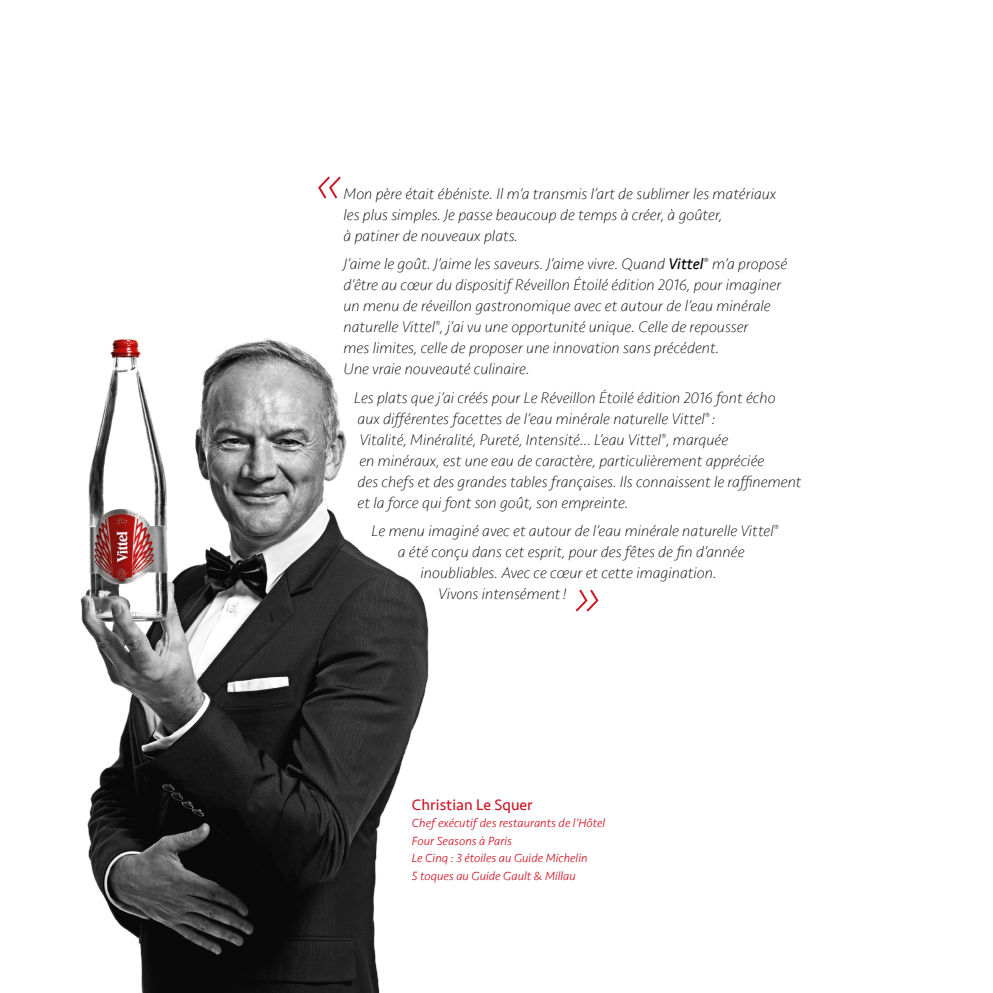
<style>
.page{position:relative;width:993px;height:993px;background:#fff}
.page>*{position:absolute;margin:0;border:0;box-sizing:border-box;transform-origin:0 0}
.t1{font:italic 200 54.25px "Seravek";color:#cd1221}
.t2{font:italic 200 15.75px/21px "Seravek";color:#000}
.t3{font:15.75px "Seravek";color:#cd1221}
.t4{font:italic 300 12.25px/17.5px "Seravek";color:#cd1221}
.s1{font-weight:400}
</style>
<div class="page">
<img style="left:80px;top:338px;width:349px;height:654px">
<h1 class="t1" style="left:315px;top:151px;width:30px">«</h1>
<p class="t2" style="left:343px;top:183px;width:434px">Mon père était ébéniste. Il m’a transmis l’art de sublimer les matériaux les plus simples. Je passe beaucoup de temps à créer, à goûter,<br>à patiner de nouveaux plats.</p>
<p class="t2" style="left:343px;top:254px;width:445px">J’aime le goût. J’aime les saveurs. J’aime vivre. Quand <span class="s1">Vittel</span><sup>®</sup> m’a proposé d’être au cœur du dispositif Réveillon Étoilé édition 2016, pour imaginer un menu de réveillon gastronomique avec et autour de l’eau minérale naturelle Vittel<sup>®</sup>, j’ai vu une opportunité unique. Celle de repousser<br>mes limites, celle de proposer une innovation sans précédent.<br>Une vraie nouveauté culinaire.</p>
<p class="t2" style="left:354px;top:387px;width:449px">Les plats que j’ai créés pour Le Réveillon Étoilé édition 2016 font écho aux différentes facettes de l’eau minérale naturelle Vittel<sup>®</sup> :<br>Vitalité, Minéralité, Pureté, Intensité… L’eau Vittel<sup>®</sup>, marquée<br>en minéraux, est une eau de caractère, particulièrement appréciée<br>des chefs et des grandes tables françaises. Ils connaissent le raffinement et la force qui font son goût, son empreinte.</p>
<p class="t2" style="left:371px;top:521px;width:408px">Le menu imaginé avec et autour de l’eau minérale naturelle Vittel<sup>®</sup></p>
<p class="t2" style="left:398px;top:542px;width:348px">a été conçu dans cet esprit, pour des fêtes de fin d’année</p>
<p class="t2" style="left:420px;top:563px;width:297px">inoubliables. Avec ce cœur et cette imagination.</p>
<p class="t2" style="left:438px;top:583px;width:130px">Vivons intensément!</p>
<h1 class="t1" style="left:572px;top:564px;width:30px">»</h1>
<p class="t3" style="left:412px;top:792px;width:122px">Christian Le Squer</p>
<p class="t4" style="left:412px;top:814px;width:195px">Chef exécutif des restaurants de l’Hôtel<br>Four Seasons à Paris<br>Le Cinq : 3 étoiles au Guide Michelin<br>5 toques au Guide Gault &amp; Millau</p>
</div>
